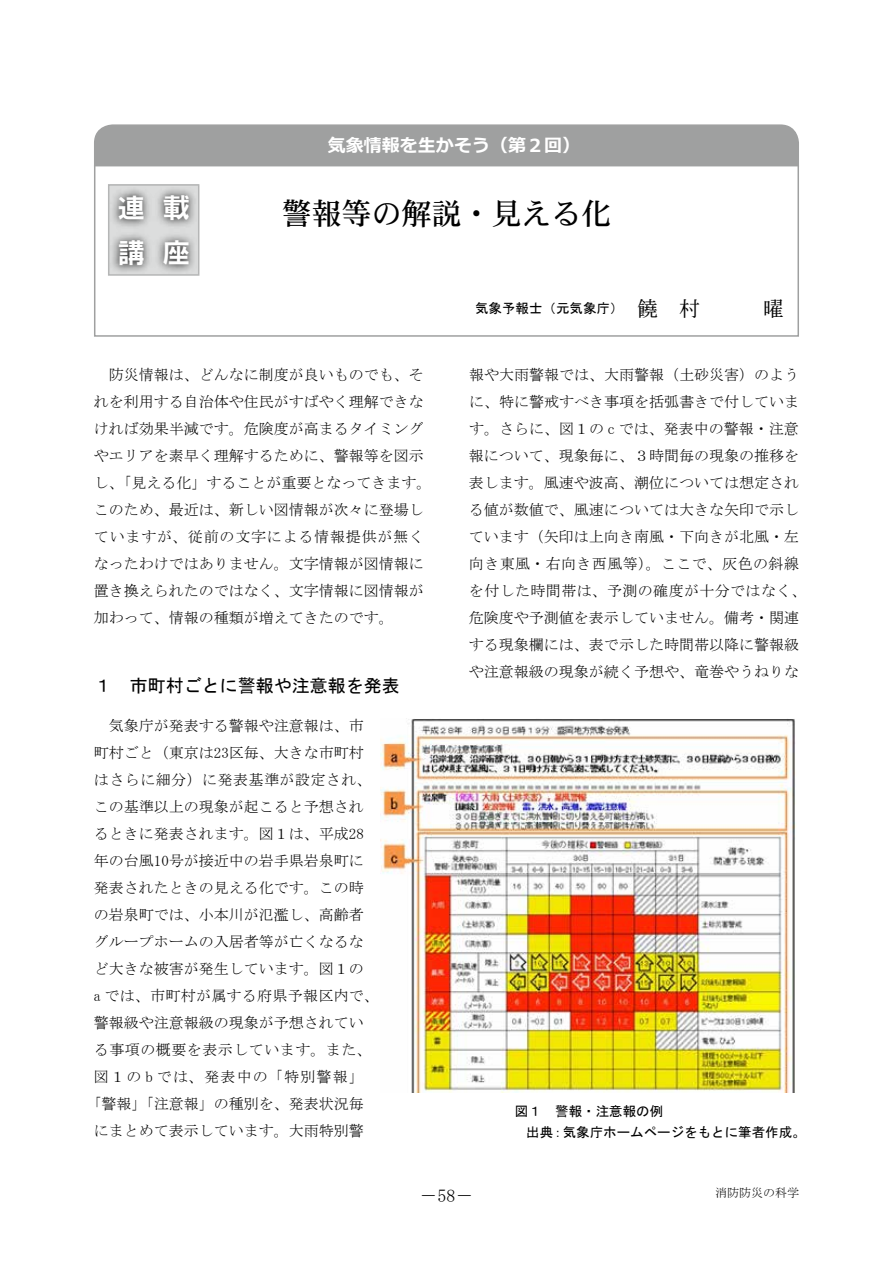
<style>
.page{position:relative;width:893px;height:1263px;background:#fff}
.page>*{position:absolute;margin:0;border:0;box-sizing:border-box;transform-origin:0 0}
.t1{font:30px "DFHS Mincho W5 WIN RKSJ H";color:#000}
.t2{font:27px/45px "NIS S7 P 83 pv RKSJ H";color:#fff}
.t3{font:18px "MS Gothic";color:#000}
.t4{font:700 18px "Meiryo";color:#fff}
.t5{font:18px "MS Mincho";color:#000}
.t6{font:15px/27px "MS Mincho";color:#000}
.t7{font:15px "MS Mincho";letter-spacing:.02em;color:#000}
.t8{font:15px "MS Mincho";letter-spacing:.03em;color:#000}
.t9{font:15px "MS Mincho";letter-spacing:.035em;color:#000}
.t10{font:15px "MS Mincho";letter-spacing:.08em;color:#000}
.t11{font:13.5px/21px "MS Gothic";color:#000}
.t12{font:12px "MS Mincho";color:#000}
.s1{font-family:"DFHS Mincho W3 WIN RKSJ H";font-size:21px}
.s2{font-family:"MS P Mincho"}
.s3{font-family:"MS P Gothic"}
</style>
<div class="page">
<div style="left:94px;top:165px;width:705px;height:172px;border:2px solid #9fa0a0"></div>
<div style="left:94px;top:124px;width:705px;height:43px;background:#9fa0a0"></div>
<img style="left:108px;top:184px;width:92px;height:92px">
<img style="left:380px;top:719px;width:416px;height:373px">
<h2 class="t2" style="left:118px;top:183px;width:74px">連 載講 座</h2>
<p class="t4" style="left:328px;top:133px;width:254px">気象情報を生かそう（第２回）</p>
<h1 class="t1" style="left:281px;top:199px;width:332px">警報等の解説・見える化</h1>
<p class="t11" style="left:475px;top:298px;width:311px">気象予報士（元気象庁） <span class="s1">饒　村　　　曜</span></p>
<p class="t6" style="left:94px;top:361px;width:339px;text-indent:15px">防災情報は、どんなに制度が良いものでも、それを利用する自治体や住民がすばやく理解できなければ効果半減です。危険度が高まるタイミングやエリアを素早く理解するために、警報等を図示し、「見える化」することが重要となってきます。このため、最近は、新しい図情報が次々に登場していますが、従前の文字による情報提供が無くなったわけではありません。文字情報が図情報に置き換えられたのではなく、文字情報に図情報が加わって、情報の種類が増えてきたのです。</p>
<p class="t3" style="left:94px;top:676px;width:307px">１　市町村ごとに警報や注意報を発表</p>
<p class="t6" style="left:109px;top:712px;width:256px">気象庁が発表する警報や注意報は、市</p>
<p class="t6" style="left:94px;top:739px;width:271px">町村ごと（東京は23区毎、大きな市町村</p>
<p class="t8" style="left:94px;top:772px;width:279px">はさらに細分）に発表基準が設定され、</p>
<p class="t6" style="left:94px;top:793px;width:271px">この基準以上の現象が起こると予想され</p>
<p class="t6" style="left:94px;top:820px;width:271px">るときに発表されます。図１は、平成28</p>
<p class="t6" style="left:94px;top:847px;width:271px">年の台風10号が接近中の岩手県岩泉町に</p>
<p class="t6" style="left:94px;top:874px;width:271px">発表されたときの見える化です。この時</p>
<p class="t6" style="left:94px;top:901px;width:271px">の岩泉町では、小本川が氾濫し、高齢者</p>
<p class="t6" style="left:94px;top:928px;width:271px">グループホームの入居者等が亡くなるな</p>
<p class="t6" style="left:94px;top:955px;width:271px">ど大きな被害が発生しています。図１の</p>
<p class="t7" style="left:94px;top:988px;width:286px"><span class="s2">a</span> では、市町村が属する府県予報区内で、</p>
<p class="t6" style="left:94px;top:1009px;width:271px">警報級や注意報級の現象が予想されてい</p>
<p class="t9" style="left:94px;top:1042px;width:279px">る事項の概要を表示しています。また、</p>
<p class="t10" style="left:94px;top:1069px;width:271px">図１の <span class="s2">b</span> では、発表中の「特別警報」</p>
<p class="t6" style="left:86px;top:1090px;width:279px">「警報」「注意報」の種別を、発表状況毎</p>
<p class="t6" style="left:94px;top:1117px;width:271px">にまとめて表示しています。大雨特別警</p>
<p class="t6" style="left:469px;top:361px;width:339px">報や大雨警報では、大雨警報（土砂災害）のように、特に警戒すべき事項を括弧書きで付しています。さらに、図１の <span class="s2">c</span> では、発表中の警報・注意報について、現象毎に、３時間毎の現象の推移を表します。風速や波高、潮位については想定される値が数値で、風速については大きな矢印で示しています（矢印は上向き南風・下向きが北風・左向き東風・右向き西風等）。ここで、灰色の斜線を付した時間帯は、予測の確度が十分ではなく、危険度や予測値を表示していません。備考・関連する現象欄には、表で示した時間帯以降に警報級や注意報級の現象が続く予想や、竜巻やうねりな</p>
<p class="t11" style="left:526px;top:1100px;width:281px;text-indent:-12px">図１　警報・注意報の例<br>出典 <span class="s3">:</span> 気象庁ホームページをもとに筆者作成。</p>
<p class="t5" style="left:419px;top:1186px;width:55px">－58－</p>
<p class="t12" style="left:715px;top:1186px;width:86px">消防防災の科学</p>
</div>
